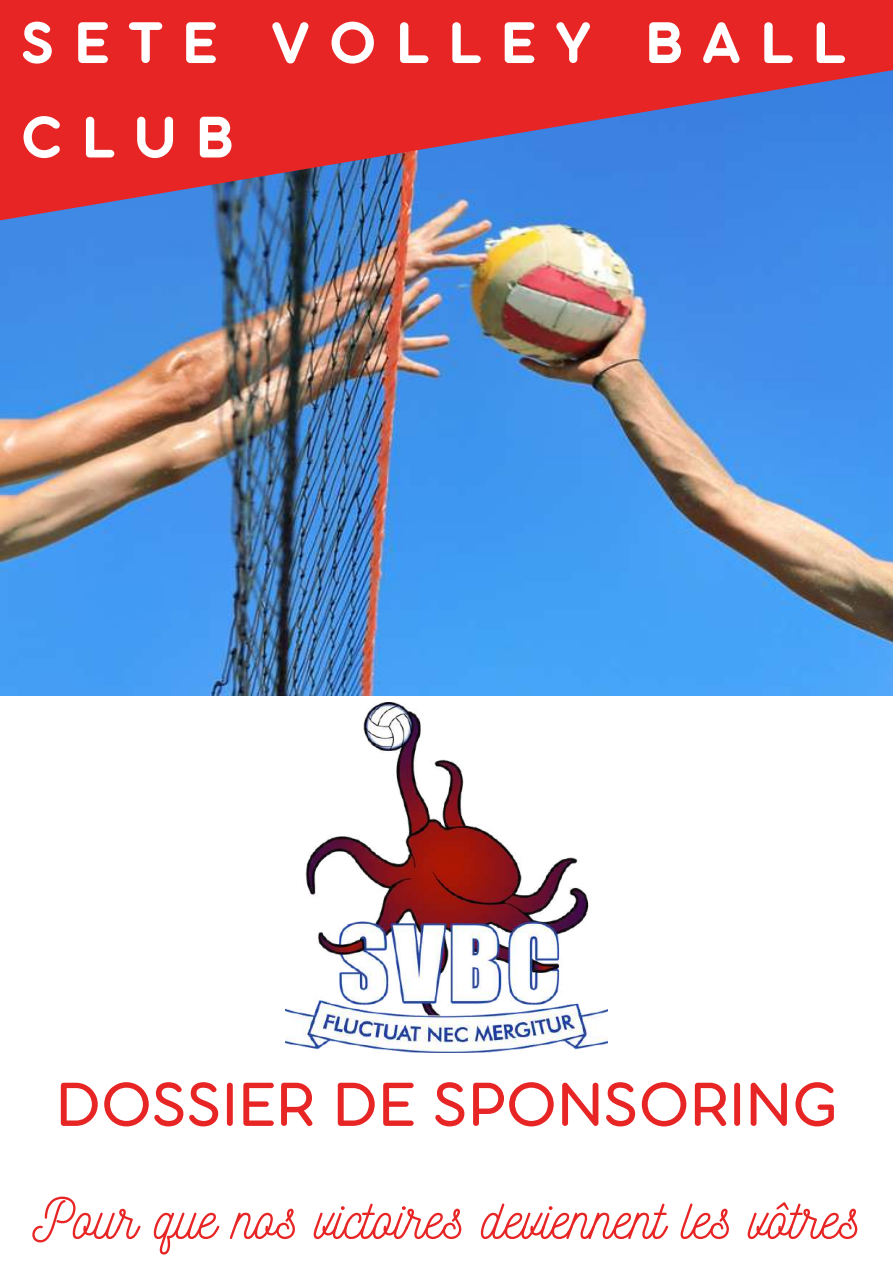
<style>
.page{position:relative;width:893px;height:1264px;background:#fff}
.page>*{position:absolute;margin:0;border:0;box-sizing:border-box;transform-origin:0 0}
.t1{font:67.5px "Aristotelica Pro Tx";color:#e82525}
.t2{font:63.75px/94.3px "Aristotelica Pro Tx Bld";letter-spacing:.3em;color:#fff}
.t3{font:55.5px "Nickainley";color:#e82525}
</style>
<div class="page">
<img style="left:0;top:304px;width:892px;height:392px">
<svg style="left:0;top:0;width:892px;height:304px;background:#99577d"></svg>
<img style="left:285px;top:702px;width:322px;height:350px">
<p class="t2" style="left:21px;top:1px;width:826px">SETE VOLLEY BALL<br>CLUB</p>
<p class="t1" style="left:56px;top:1082px;width:783px">DOSSIER DE SPONSORING</p>
<p class="t3" style="left:32px;top:1183px;width:829px">Pour que nos victoires deviennent les vôtres</p>
</div>
